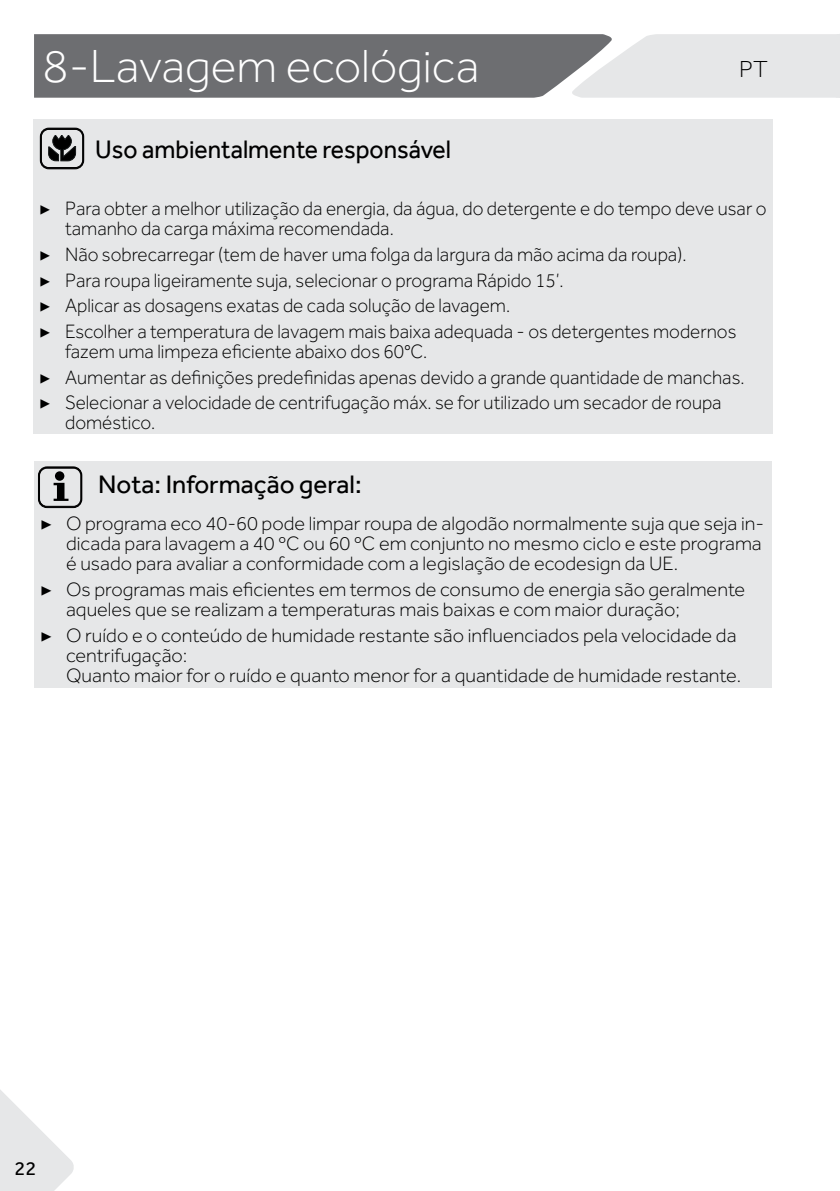
<style>
.page{position:relative;width:840px;height:1191px;background:#fff}
.page>*{position:absolute;margin:0;border:0;box-sizing:border-box;transform-origin:0 0}
.t1{font:300 48px "Effra";color:#fff}
.t2{font:26px "Effra";color:#000;scale:.95 1}
.t3{font:26px "Effra";color:#000}
.t4{font:300 24px "Effra";color:#000}
.t5{font:300 20px/25.6px "Effra";color:#000;scale:.95 1}
.t6{font:300 20px/20px "Effra";color:#000}
.t7{font:20px "Effra";color:#000}
.s1{font-family:"Minion Pro";font-weight:400}
</style>
<div class="page">
<svg style="left:0;top:1090px;width:74px;height:101px"></svg>
<svg style="left:34px;top:34px;width:805px;height:64px;background:#959698"></svg>
<div style="left:33px;top:119px;width:739px;height:315px;background:#e6e7e8"></div>
<svg style="left:40px;top:128px;width:44px;height:41px"></svg>
<div style="left:34px;top:461px;width:737px;height:227px;background:#e6e7e8"></div>
<svg style="left:38px;top:467px;width:44px;height:41px"></svg>
<div style="left:55px;top:471px;width:9px;height:10px;background:#000;border-radius:50%"></div>
<h1 class="t1" style="left:43px;top:39px;width:438px">8-Lavagem ecológica</h1>
<p class="t4" style="left:738px;top:55px;width:30px">PT</p>
<h2 class="t2" style="left:95px;top:134px;width:376px">Uso ambientalmente responsável</h2>
<p class="t5" style="left:65px;top:198px;width:739px;line-height:20px;text-indent:-26px"><span class="s1">▶</span> Para obter a melhor utilização da energia, da água, do detergente e do tempo deve usar o tamanho da carga máxima recomendada.</p>
<p class="t5" style="left:39px;top:241px;width:735px"><span class="s1">▶</span> Não sobrecarregar (tem de haver uma folga da largura da mão acima da roupa).<br><span class="s1">▶</span> Para roupa ligeiramente suja, selecionar o programa Rápido 15’.<br><span class="s1">▶</span> Aplicar as dosagens exatas de cada solução de lavagem.<br><span class="s1">▶</span> Escolher a temperatura de lavagem mais baixa adequada - os detergentes modernos</p>
<p class="t5" style="left:39px;top:338px;width:743px;text-indent:26px">fazem uma limpeza eficiente abaixo dos 60°C.<br><span class="s1">▶</span> Aumentar as definições predefinidas apenas devido a grande quantidade de manchas. <span class="s1">▶</span> Selecionar a velocidade de centrifugação máx. se for utilizado um secador de roupa</p>
<p class="t5" style="left:65px;top:410px;width:96px">doméstico.</p>
<h2 class="t3" style="left:98px;top:469px;width:265px">Nota: Informação geral:</h2>
<p class="t6" style="left:66px;top:513px;width:699px;text-align:justify;text-indent:-26px"><span class="s1">▶</span> O programa eco 40-60 pode limpar roupa de algodão normalmente suja que seja in&shy;dicada para lavagem a 40 ºC ou 60 ºC em conjunto no mesmo ciclo e este programa é usado para avaliar a conformidade com a legislação de ecodesign da UE.</p>
<p class="t6" style="left:66px;top:579px;width:680px;text-indent:-26px"><span class="s1">▶</span> Os programas mais eficientes em termos de consumo de energia são geralmente aqueles que se realizam a temperaturas mais baixas e com maior duração;</p>
<p class="t6" style="left:66px;top:625px;width:676px;text-indent:-26px"><span class="s1">▶</span> O ruído e o conteúdo de humidade restante são influenciados pela velocidade da centrifugação:<br>Quanto maior for o ruído e quanto menor for a quantidade de humidade restante.</p>
<p class="t7" style="left:15px;top:1156px;width:23px">22</p>
</div>
